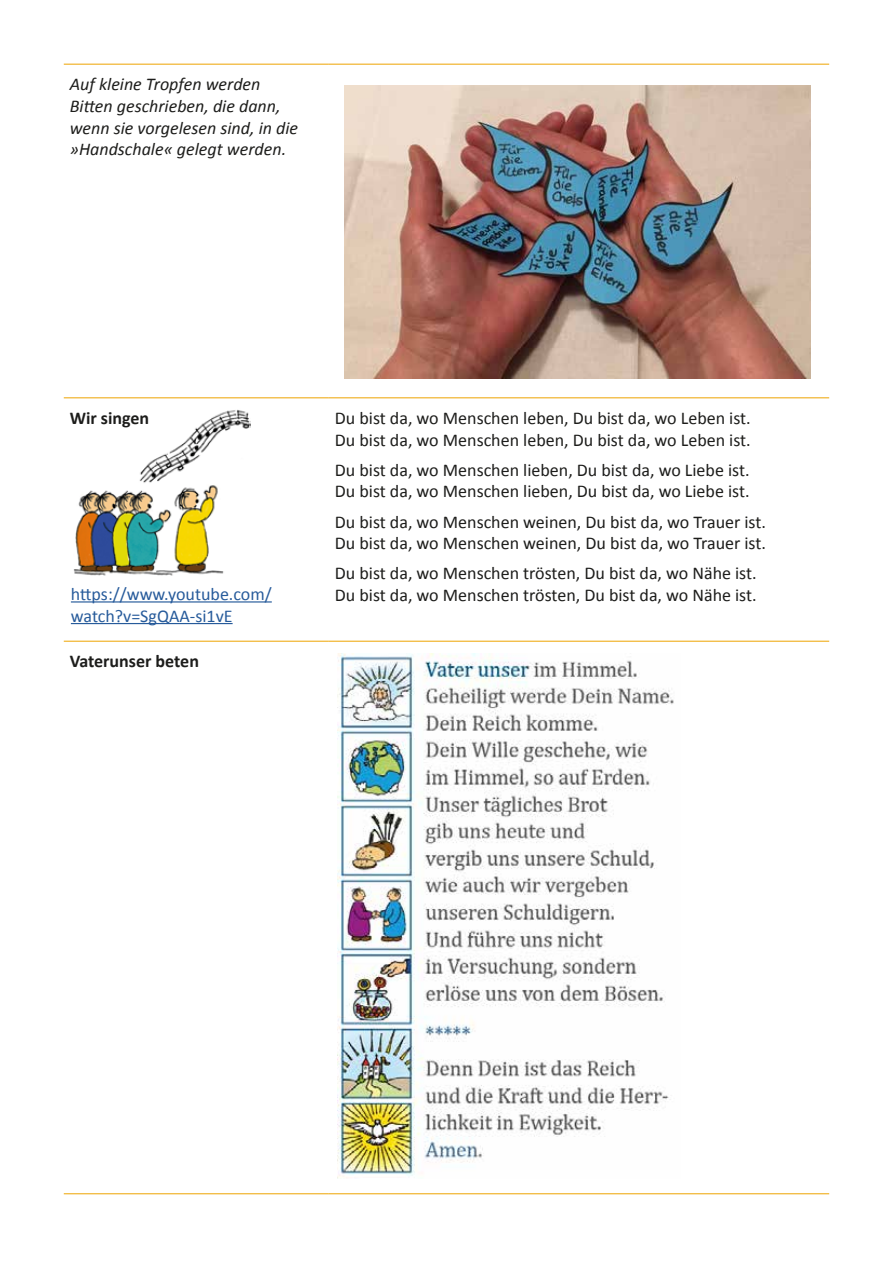
<style>
.page{position:relative;width:893px;height:1263px;background:#fff}
.page>*{position:absolute;margin:0;border:0;box-sizing:border-box;transform-origin:0 0}
.t1{font:18px/21.6px "Calibri";color:#1d1d1b}
.t2{font:italic 18px/21.6px "Calibri";color:#1d1d1b}
.t3{font:18px/21.6px "Calibri";color:#275b9b}
.t4{font:700 18px "Calibri";color:#1d1d1b}
</style>
<div class="page">
<img style="left:73px;top:409px;width:177px;height:167px">
<hr style="left:64px;top:64px;width:265px;height:1px;background:#eea400">
<hr style="left:329px;top:64px;width:500px;height:1px;background:#eea400">
<hr style="left:64px;top:397px;width:265px;height:1px;background:#eea400">
<hr style="left:329px;top:397px;width:500px;height:1px;background:#eea400">
<hr style="left:64px;top:641px;width:265px;height:1px;background:#eea400">
<hr style="left:329px;top:641px;width:500px;height:1px;background:#eea400">
<hr style="left:64px;top:1193px;width:265px;height:1px;background:#eea400">
<hr style="left:329px;top:1193px;width:500px;height:1px;background:#eea400">
<img style="left:344px;top:85px;width:466px;height:293px">
<img style="left:338px;top:654px;width:336px;height:524px">
<hr style="left:71px;top:601px;width:201px;height:1px;background:#275b9b">
<hr style="left:71px;top:623px;width:162px;height:1px;background:#275b9b">
<p class="t2" style="left:70px;top:73px;width:230px">Auf kleine Tropfen werden<br>Bitten geschrieben, die dann, wenn sie vorgelesen sind, in die »Handschale« gelegt werden.</p>
<p class="t4" style="left:70px;top:407px;width:81px">Wir singen</p>
<p class="t1" style="left:335px;top:407px;width:417px">Du bist da, wo Menschen leben, Du bist da, wo Leben ist.<br>Du bist da, wo Menschen leben, Du bist da, wo Leben ist.</p>
<p class="t1" style="left:335px;top:459px;width:416px">Du bist da, wo Menschen lieben, Du bist da, wo Liebe ist.<br>Du bist da, wo Menschen lieben, Du bist da, wo Liebe ist.</p>
<p class="t1" style="left:335px;top:511px;width:433px">Du bist da, wo Menschen weinen, Du bist da, wo Trauer ist.<br>Du bist da, wo Menschen weinen, Du bist da, wo Trauer ist.</p>
<p class="t1" style="left:335px;top:562px;width:423px">Du bist da, wo Menschen trösten, Du bist da, wo Nähe ist.<br>Du bist da, wo Menschen trösten, Du bist da, wo Nähe ist.</p>
<p class="t3" style="left:71px;top:583px;width:202px">https://www.youtube.com/ watch?v=SgQAA-si1vE</p>
<p class="t4" style="left:70px;top:650px;width:131px">Vaterunser beten</p>
</div>
